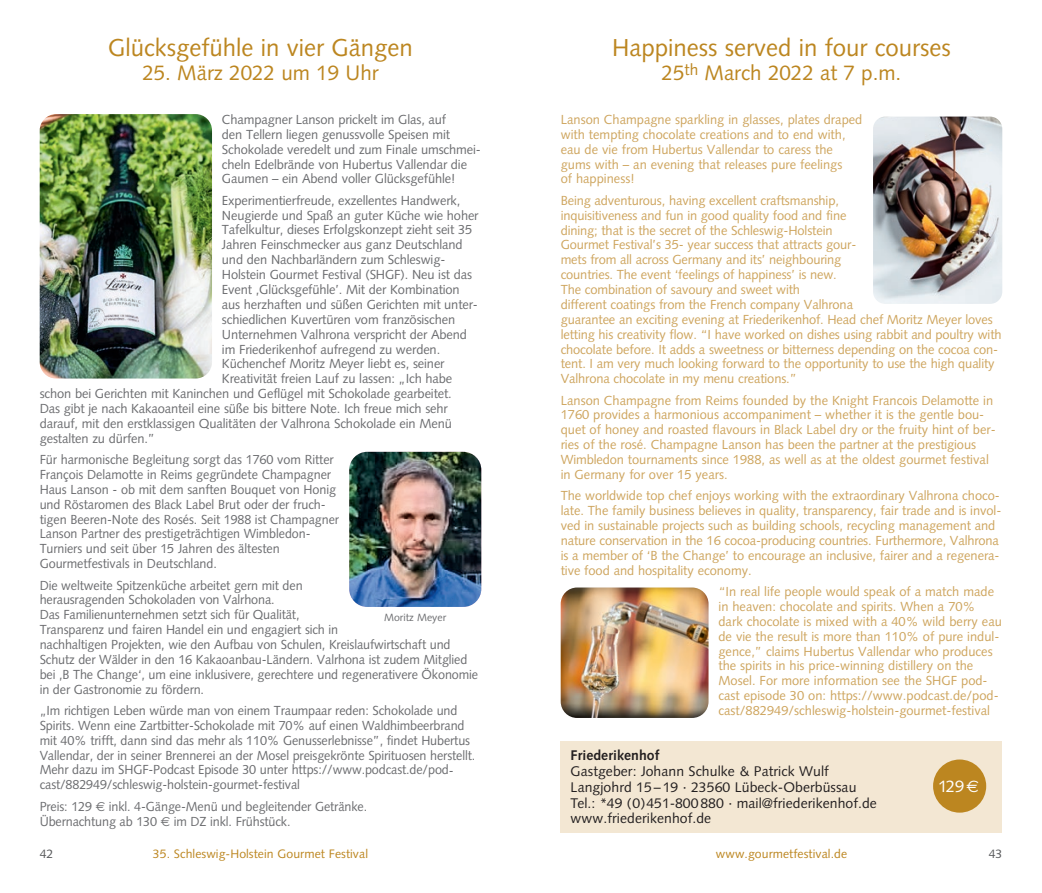
<style>
.page{position:relative;width:1042px;height:893px;background:#fff}
.page>*{position:absolute;margin:0;border:0;box-sizing:border-box;transform-origin:0 0}
.t1{font:24.5px "Syntax";color:#bc8620}
.t2{font:21px "Syntax";color:#bc8620}
.t3{font:16.62px "Syntax";color:#fff}
.t4{font:14px/15.8px "Syntax";letter-spacing:.005em;color:#231f20}
.t5{font:700 14px "Syntax";letter-spacing:.005em;color:#231f20}
.t6{font:13.12px/14.9px "Syntax";letter-spacing:-.005em;color:#cea55e}
.t7{font:13.12px/14.9px "Syntax";letter-spacing:-.01em;color:#6c6d70;scale:.96 1}
.t8{font:13.12px/14.9px "Syntax";letter-spacing:-.01em;color:#6c6d70}
.t9{font:12.25px "Syntax";letter-spacing:.005em;color:#bc8620}
.t10{font:12.25px "Syntax";color:#57585a}
.t11{font:10.5px "Syntax";color:#6c6d70}
.s1{font-family:"Euro Sans"}
</style>
<div class="page">
<div style="left:561px;top:741px;width:441px;height:92px;background:#f3e7d3"></div>
<div style="left:933px;top:759px;width:53px;height:54px;background:#bc8620;border-radius:50%"></div>
<img style="left:873px;top:117px;width:129px;height:187px">
<img style="left:349px;top:452px;width:132px;height:155px">
<img style="left:561px;top:587px;width:147px;height:131px">
<img style="left:40px;top:114px;width:172px;height:264px">
<h1 class="t1" style="left:108px;top:33px;width:306px">Glücksgefühle in vier Gängen</h1>
<h2 class="t2" style="left:142px;top:60px;width:238px">25. März 2022 um 19 Uhr</h2>
<p class="t8" style="left:222px;top:112px;width:260px">Champagner Lanson prickelt im Glas, auf<br>den Tellern liegen genussvolle Speisen mit Schokolade veredelt und zum Finale umschmei&shy;cheln Edelbrände von Hubertus Vallendar die Gaumen – ein Abend voller Glücksgefühle!</p>
<p class="t8" style="left:222px;top:193px;width:240px">Experimentierfreude, exzellentes Handwerk,</p>
<p class="t8" style="left:222px;top:208px;width:258px">Neugierde und Spaß an guter Küche wie hoher</p>
<p class="t8" style="left:222px;top:223px;width:252px">Tafelkultur, dieses Erfolgskonzept zieht seit 35</p>
<p class="t8" style="left:222px;top:237px;width:242px">Jahren Feinschmecker aus ganz Deutschland</p>
<p class="t8" style="left:222px;top:252px;width:225px">und den Nachbarländern zum Schleswig-</p>
<p class="t8" style="left:222px;top:267px;width:252px">Holstein Gourmet Festival (SHGF). Neu ist das</p>
<p class="t8" style="left:222px;top:282px;width:239px">Event ‚Glücksgefühle’. Mit der Kombination</p>
<p class="t8" style="left:222px;top:297px;width:257px">aus herzhaften und süßen Gerichten mit unter-</p>
<p class="t8" style="left:222px;top:312px;width:235px">schiedlichen Kuvertüren vom französischen</p>
<p class="t8" style="left:222px;top:327px;width:247px">Unternehmen Valhrona verspricht der Abend</p>
<p class="t8" style="left:222px;top:342px;width:220px">im Friederikenhof aufregend zu werden.</p>
<p class="t8" style="left:222px;top:356px;width:224px">Küchenchef Moritz Meyer liebt es, seiner</p>
<p class="t8" style="left:222px;top:371px;width:232px">Kreativität freien Lauf zu lassen: „Ich habe</p>
<p class="t8" style="left:40px;top:386px;width:414px">schon bei Gerichten mit Kaninchen und Geflügel mit Schokolade gearbeitet.</p>
<p class="t8" style="left:40px;top:401px;width:410px">Das gibt je nach Kakaoanteil eine süße bis bittere Note. Ich freue mich sehr</p>
<p class="t8" style="left:40px;top:416px;width:414px">darauf, mit den erstklassigen Qualitäten der Valhrona Schokolade ein Menü</p>
<p class="t8" style="left:40px;top:431px;width:117px">gestalten zu dürfen.”</p>
<p class="t7" style="left:40px;top:452px;width:313px">Für harmonische Begleitung sorgt das 1760 vom Ritter François Delamotte in Reims gegründete Champagner Haus Lanson - ob mit dem sanften Bouquet von Honig und Röstaromen des Black Label Brut oder der fruch&shy;tigen Beeren-Note des Rosés. Seit 1988 ist Champagner Lanson Partner des prestigeträchtigen Wimbledon-Turniers und seit über 15 Jahren des ältesten Gourmetfestivals in Deutschland.</p>
<p class="t7" style="left:40px;top:578px;width:458px">Die weltweite Spitzenküche arbeitet gern mit den<br>herausragenden Schokoladen von Valrhona.<br>Das Familienunternehmen setzt sich für Qualität,<br>Transparenz und fairen Handel ein und engagiert sich in<br>nachhaltigen Projekten, wie den Aufbau von Schulen, Kreislaufwirtschaft und Schutz der Wälder in den 16 Kakaoanbau-Ländern. Valrhona ist zudem Mitglied bei ‚B The Change‘, um eine inklusivere, gerechtere und regenerativere Ökonomie in der Gastronomie zu fördern.</p>
<p class="t7" style="left:40px;top:703px;width:455px">„Im richtigen Leben würde man von einem Traumpaar reden: Schokolade und Spirits. Wenn eine Zartbitter-Schokolade mit 70% auf einen Waldhimbeerbrand mit 40% trifft, dann sind das mehr als 110% Genusserlebnisse”, findet Hubertus Vallendar, der in seiner Brennerei an der Mosel preisgekrönte Spirituosen herstellt.<br>Mehr dazu im SHGF-Podcast Episode 30 unter https://www.podcast.de/pod&shy;cast/882949/schleswig-holstein-gourmet-festival</p>
<p class="t7" style="left:40px;top:799px;width:343px">Preis: 129 <span class="s1">€</span> inkl. 4-Gänge-Menü und begleitender Getränke.<br>Übernachtung ab 130 <span class="s1">€</span> im DZ inkl. Frühstück.</p>
<p class="t11" style="left:384px;top:611px;width:64px">Moritz Meyer</p>
<h1 class="t1" style="left:612px;top:33px;width:340px">Happiness served in four courses</h1>
<h2 class="t2" style="left:661px;top:60px;width:241px">25<sup>th</sup> March 2022 at 7 p.m.</h2>
<p class="t6" style="left:561px;top:112px;width:303px">Lanson Champagne sparkling in glasses, plates draped with tempting chocolate creations and to end with, eau de vie from Hubertus Vallendar to caress the gums with – an evening that releases pure feelings<br>of happiness!</p>
<p class="t6" style="left:561px;top:193px;width:442px">Being adventurous, having excellent craftsmanship,<br>inquisitiveness and fun in good quality food and fine<br>dining; that is the secret of the Schleswig-Holstein<br>Gourmet Festival’s 35- year success that attracts gour-<br>mets from all across Germany and its’ neighbouring<br>countries. The event ‘feelings of happiness’ is new.<br>The combination of savoury and sweet with<br>different coatings from the French company Valhrona<br>guarantee an exciting evening at Friederikenhof. Head chef Moritz Meyer loves letting his creativity flow. “I have worked on dishes using rabbit and poultry with chocolate before. It adds a sweetness or bitterness depending on the cocoa con&shy;tent. I am very much looking forward to the opportunity to use the high quality Valhrona chocolate in my menu creations.”</p>
<p class="t6" style="left:561px;top:393px;width:436px">Lanson Champagne from Reims founded by the Knight Francois Delamotte in 1760 provides a harmonious accompaniment – whether it is the gentle bou&shy;quet of honey and roasted flavours in Black Label dry or the fruity hint of ber&shy;ries of the rosé. Champagne Lanson has been the partner at the prestigious Wimbledon tournaments since 1988, as well as at the oldest gourmet festival in Germany for over 15 years.</p>
<p class="t6" style="left:561px;top:488px;width:442px">The worldwide top chef enjoys working with the extraordinary Valhrona choco&shy;late. The family business believes in quality, transparency, fair trade and is invol&shy;ved in sustainable projects such as building schools, recycling management and nature conservation in the 16 cocoa-producing countries. Furthermore, Valhrona is a member of ‘B the Change’ to encourage an inclusive, fairer and a regenera&shy;tive food and hospitality economy.</p>
<p class="t6" style="left:718px;top:584px;width:285px">“In real life people would speak of a match made in heaven: chocolate and spirits. When a 70% dark chocolate is mixed with a 40% wild berry eau de vie the result is more than 110% of pure indul&shy;gence,” claims Hubertus Vallendar who produces the spirits in his price-winning distillery on the Mosel. For more information see the SHGF pod&shy;cast episode 30 on: https://www.podcast.de/pod&shy;cast/882949/schleswig-holstein-gourmet-festival</p>
<p class="t5" style="left:570px;top:747px;width:90px">Friederikenhof</p>
<p class="t4" style="left:570px;top:763px;width:308px">Gastgeber: Johann Schulke &amp; Patrick Wulf Langjohrd 15–19 · 23560 Lübeck-Oberbüssau Tel.: *49 (0)451-800880 · mail@friederikenhof.de www.friederikenhof.de</p>
<p class="t3" style="left:938px;top:777px;width:42px">129<span class="s1">E</span></p>
<p class="t10" style="left:40px;top:846px;width:15px">42</p>
<p class="t9" style="left:153px;top:846px;width:217px">35. Schleswig-Holstein Gourmet Festival</p>
<p class="t9" style="left:716px;top:846px;width:133px">www.gourmetfestival.de</p>
<p class="t10" style="left:988px;top:846px;width:15px">43</p>
</div>
